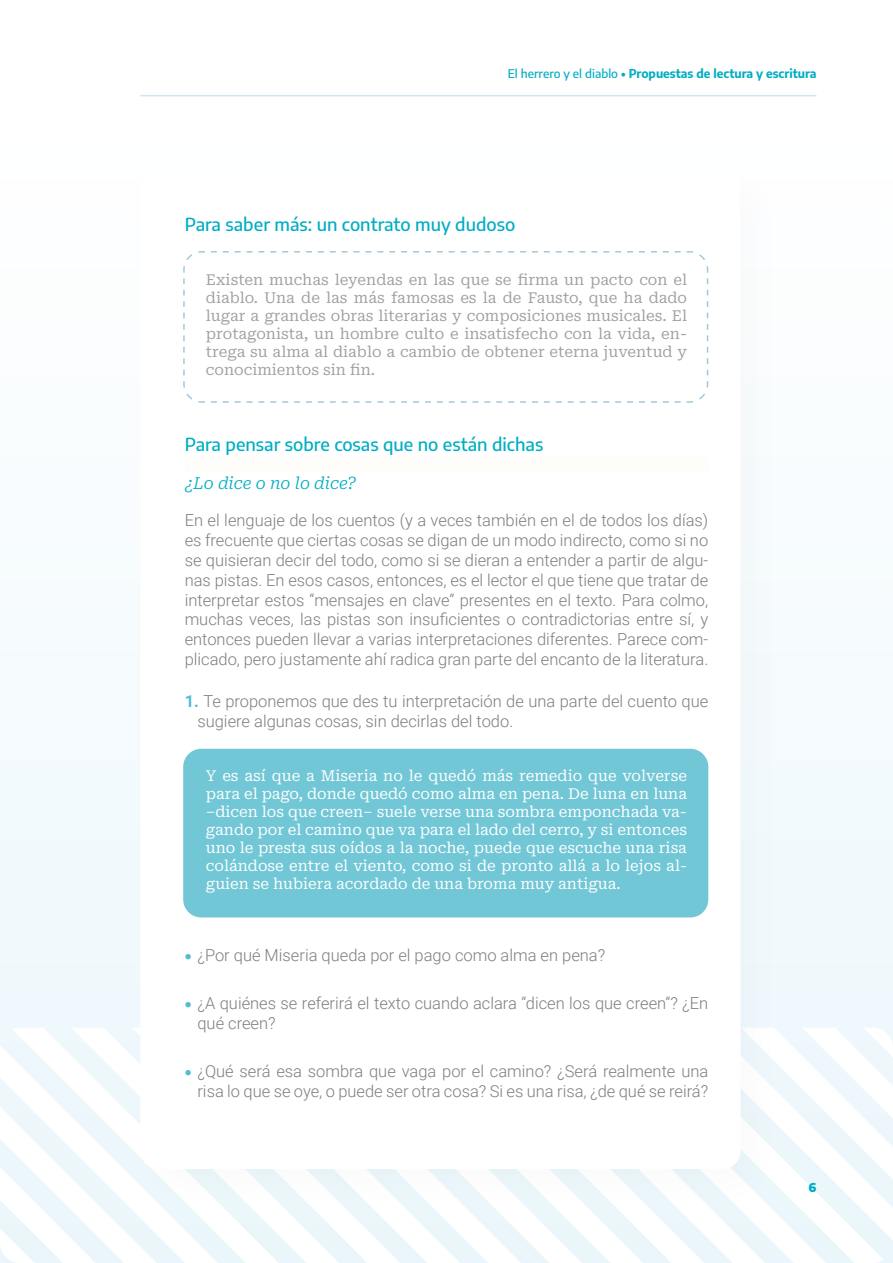
<style>
.page{position:relative;width:893px;height:1263px;background:#fff}
.page>*{position:absolute;margin:0;border:0;box-sizing:border-box;transform-origin:0 0}
.t1{font:500 18px "Encode Sans";color:#00aec3}
.t2{font:300 16.5px/19.8px "Roboto";color:#7e7e7d}
.t3{font:italic 300 16.5px "Roboto Serif";color:#00aec3}
.t4{font:15px/18px "Roboto Serif";color:#fff;text-align:justify}
.t5{font:15px/18px "Roboto Serif";color:#a1a1a1;text-align:justify}
.t6{font:700 12px "Encode Sans";color:#00aec3}
.t7{font:900 12px "Encode Sans";color:#00aec3}
.s1{font-weight:500}
.s2{font-weight:700;color:#50bed0}
.s3{color:#50bed0}
</style>
<div class="page">
<div style="left:0;top:111px;width:893px;height:1152px;background:#f8fcfe"></div>
<svg style="left:582px;top:1218px;width:37px;height:45px"></svg>
<svg style="left:521px;top:1218px;width:61px;height:45px"></svg>
<svg style="left:460px;top:1218px;width:61px;height:45px"></svg>
<svg style="left:400px;top:1218px;width:60px;height:45px"></svg>
<svg style="left:339px;top:1218px;width:61px;height:45px"></svg>
<svg style="left:279px;top:1218px;width:60px;height:45px"></svg>
<svg style="left:619px;top:1179px;width:265px;height:84px"></svg>
<svg style="left:12px;top:1096px;width:267px;height:167px"></svg>
<svg style="left:790px;top:1096px;width:103px;height:83px"></svg>
<svg style="left:0;top:1106px;width:157px;height:157px"></svg>
<div style="left:126px;top:155px;width:664px;height:1063px;background:#f7fbfc"></div>
<div style="left:140px;top:169px;width:600px;height:1000px;background:#fff;border-radius:18px"></div>
<hr style="left:140px;top:95px;width:676px;height:1px;background:#cce8ef">
<div style="left:183px;top:749px;width:525px;height:168px;background:#72c7d6;border-radius:18px"></div>
<div style="left:185px;top:458px;width:523px;height:14px;background:#fefdfa"></div>
<svg style="left:183px;top:251px;width:526px;height:152px"></svg>
<p class="t6" style="left:508px;top:65px;width:310px"><span class="s1">El herrero y el diablo</span> • Propuestas de lectura y escritura</p>
<p class="t1" style="left:185px;top:212px;width:332px">Para saber más: un contrato muy dudoso</p>
<p class="t5" style="left:206px;top:270px;width:483px">Existen muchas leyendas en las que se firma un pacto con el diablo. Una de las más famosas es la de Fausto, que ha dado lugar a grandes obras literarias y composiciones musicales. El protagonista, un hombre culto e insatisfecho con la vida, en&shy;trega su alma al diablo a cambio de obtener eterna juventud y conocimientos sin fin.</p>
<p class="t1" style="left:185px;top:431px;width:360px">Para pensar sobre cosas que no están dichas</p>
<p class="t3" style="left:185px;top:470px;width:173px">¿Lo dice o no lo dice?</p>
<p class="t2" style="left:185px;top:510px;width:525px;text-align:justify">En el lenguaje de los cuentos (y a veces también en el de todos los días) es frecuente que ciertas cosas se digan de un modo indirecto, como si no se quisieran decir del todo, como si se dieran a entender a partir de algu&shy;nas pistas. En esos casos, entonces, es el lector el que tiene que tratar de interpretar estos “mensajes en clave” presentes en el texto. Para colmo, muchas veces, las pistas son insuficientes o contradictorias entre sí, y entonces pueden llevar a varias interpretaciones diferentes. Parece com&shy;plicado, pero justamente ahí radica gran parte del encanto de la literatura.</p>
<p class="t2" style="left:197px;top:691px;width:512px;text-indent:-13px"><span class="s2">1.</span> Te proponemos que des tu interpretación de una parte del cuento que sugiere algunas cosas, sin decirlas del todo.</p>
<p class="t4" style="left:206px;top:765px;width:483px">Y es así que a Miseria no le quedó más remedio que volverse para el pago, donde quedó como alma en pena. De luna en luna –dicen los que creen– suele verse una sombra emponchada va&shy;gando por el camino que va para el lado del cerro, y si entonces uno le presta sus oídos a la noche, puede que escuche una risa colándose entre el viento, como si de pronto allá a lo lejos al&shy;guien se hubiera acordado de una broma muy antigua.</p>
<p class="t2" style="left:185px;top:945px;width:422px"><span class="s3">•</span> ¿Por qué Miseria queda por el pago como alma en pena?</p>
<p class="t2" style="left:197px;top:993px;width:512px;text-indent:-13px"><span class="s3">•</span> ¿A quiénes se referirá el texto cuando aclara “dicen los que creen”? ¿En qué creen?</p>
<p class="t2" style="left:185px;top:1061px;width:525px;text-align:right"><span class="s3">•</span> ¿Qué será esa sombra que vaga por el camino? ¿Será realmente una risa lo que se oye, o puede ser otra cosa? Si es una risa, ¿de qué se reirá?</p>
<p class="t7" style="left:808px;top:1178px;width:9px">6</p>
</div>
